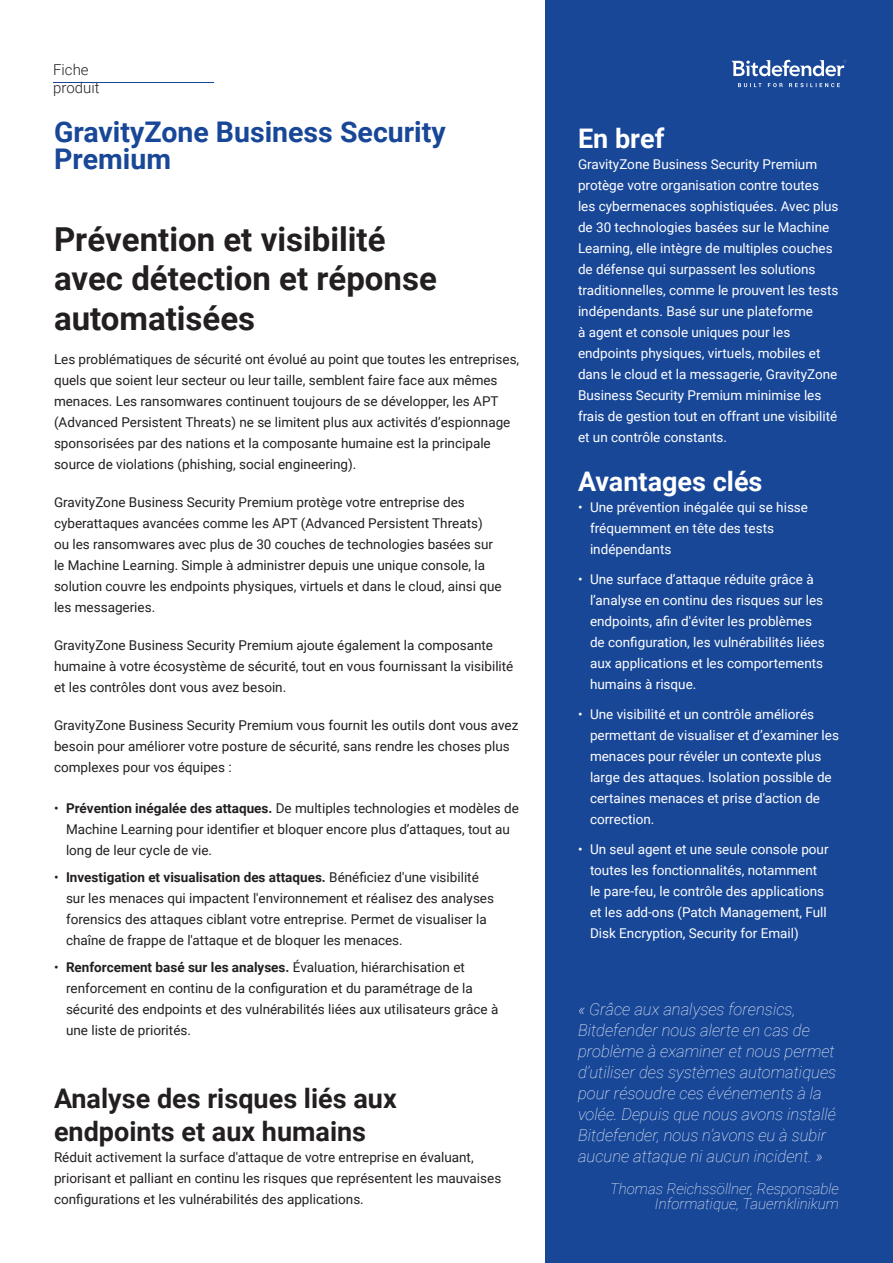
<style>
.page{position:relative;width:893px;height:1263px;background:#fff}
.page>*{position:absolute;margin:0;border:0;box-sizing:border-box;transform-origin:0 0}
.t1{font:700 33px/39.6px "Roboto";color:#231f20}
.t2{font:700 28.5px/27px "Roboto";color:#184798}
.t3{font:700 27px/32.4px "Roboto";color:#231f20}
.t4{font:700 27px "Roboto";color:#fff}
.t5{font:italic 100 16.5px/21px "Roboto";color:#fff}
.t6{font:italic 100 15px/15px "Roboto";color:#fff;text-align:right}
.t7{font:300 15px/18px "Roboto";color:#231f20}
.t8{font:13.5px/21px "Roboto";color:#231f20}
.t9{font:13.5px/21px "Roboto";color:#fff}
.s1{font-weight:700}
</style>
<div class="page">
<div style="left:545px;top:0;width:348px;height:1263px;background:#184798"></div>
<hr style="left:53px;top:82px;width:161px;height:1px;background:#184798">
<svg style="left:731px;top:59px;width:115px;height:18px"></svg>
<svg style="left:738px;top:83px;width:102px;height:4px"></svg>
<p class="t7" style="left:53px;top:61px;width:48px">Fiche produit</p>
<h2 class="t2" style="left:54px;top:117px;width:393px">GravityZone Business Security<br>Premium</h2>
<h1 class="t1" style="left:54px;top:218px;width:384px">Prévention et visibilité avec détection et réponse automatisées</h1>
<p class="t8" style="left:54px;top:348px;width:467px">Les problématiques de sécurité ont évolué au point que toutes les entreprises, quels que soient leur secteur ou leur taille, semblent faire face aux mêmes menaces. Les ransomwares continuent toujours de se développer, les APT (Advanced Persistent Threats) ne se limitent plus aux activités d’espionnage sponsorisées par des nations et la composante humaine est la principale source de violations (phishing, social engineering).</p>
<p class="t8" style="left:54px;top:491px;width:449px">GravityZone Business Security Premium protège votre entreprise des cyberattaques avancées comme les APT (Advanced Persistent Threats)<br>ou les ransomwares avec plus de 30 couches de technologies basées sur le Machine Learning. Simple à administrer depuis une unique console, la solution couvre les endpoints physiques, virtuels et dans le cloud, ainsi que les messageries.</p>
<p class="t8" style="left:54px;top:634px;width:461px">GravityZone Business Security Premium ajoute également la composante humaine à votre écosystème de sécurité, tout en vous fournissant la visibilité et les contrôles dont vous avez besoin.</p>
<p class="t8" style="left:54px;top:714px;width:466px">GravityZone Business Security Premium vous fournit les outils dont vous avez besoin pour améliorer votre posture de sécurité, sans rendre les choses plus complexes pour vos équipes :</p>
<p class="t8" style="left:66px;top:797px;width:454px;text-indent:-12px">• <span class="s1">Prévention inégalée des attaques.</span> De multiples technologies et modèles de<br>Machine Learning pour identifier et bloquer encore plus d’attaques, tout au long de leur cycle de vie.</p>
<p class="t8" style="left:66px;top:866px;width:430px;text-indent:-12px">• <span class="s1">Investigation et visualisation des attaques.</span> Bénéficiez d'une visibilité sur les menaces qui impactent l'environnement et réalisez des analyses forensics des attaques ciblant votre entreprise. Permet de visualiser la chaîne de frappe de l'attaque et de bloquer les menaces.</p>
<p class="t8" style="left:66px;top:956px;width:434px;text-indent:-12px">• <span class="s1">Renforcement basé sur les analyses.</span> Évaluation, hiérarchisation et renforcement en continu de la configuration et du paramétrage de la sécurité des endpoints et des vulnérabilités liées aux utilisateurs grâce à une liste de priorités.</p>
<h3 class="t3" style="left:54px;top:1081px;width:344px">Analyse des risques liés aux endpoints et aux humains</h3>
<p class="t8" style="left:54px;top:1146px;width:449px">Réduit activement la surface d'attaque de votre entreprise en évaluant, priorisant et palliant en continu les risques que représentent les mauvaises configurations et les vulnérabilités des applications.</p>
<h3 class="t4" style="left:578px;top:120px;width:88px">En bref</h3>
<p class="t9" style="left:578px;top:153px;width:262px">GravityZone Business Security Premium protège votre organisation contre toutes les cybermenaces sophistiquées. Avec plus de 30 technologies basées sur le Machine Learning, elle intègre de multiples couches de défense qui surpassent les solutions traditionnelles, comme le prouvent les tests indépendants. Basé sur une plateforme<br>à agent et console uniques pour les endpoints physiques, virtuels, mobiles et dans le cloud et la messagerie, GravityZone Business Security Premium minimise les frais de gestion tout en offrant une visibilité et un contrôle constants.</p>
<h3 class="t4" style="left:578px;top:463px;width:186px">Avantages clés</h3>
<p class="t9" style="left:590px;top:496px;width:220px;text-indent:-12px">• Une prévention inégalée qui se hisse fréquemment en tête des tests indépendants</p>
<p class="t9" style="left:590px;top:568px;width:236px;text-indent:-12px">• Une surface d’attaque réduite grâce à l’analyse en continu des risques sur les endpoints, afin d'éviter les problèmes de configuration, les vulnérabilités liées aux applications et les comportements humains à risque.</p>
<p class="t9" style="left:590px;top:703px;width:250px;text-indent:-12px">• Une visibilité et un contrôle améliorés permettant de visualiser et d’examiner les menaces pour révéler un contexte plus large des attaques. Isolation possible de certaines menaces et prise d'action de correction.</p>
<p class="t9" style="left:590px;top:838px;width:240px;text-indent:-12px">• Un seul agent et une seule console pour toutes les fonctionnalités, notamment le pare-feu, le contrôle des applications et les add-ons (Patch Management, Full Disk Encryption, Security for Email)</p>
<p class="t5" style="left:578px;top:998px;width:260px">« Grâce aux analyses forensics, Bitdefender nous alerte en cas de problème à examiner et nous permet d’utiliser des systèmes automatiques pour résoudre ces événements à la volée. Depuis que nous avons installé Bitdefender, nous n’avons eu à subir aucune attaque ni aucun incident. »</p>
<p class="t6" style="left:610px;top:1180px;width:230px">Thomas Reichssöllner, Responsable<br>Informatique, Tauernklinikum</p>
</div>
